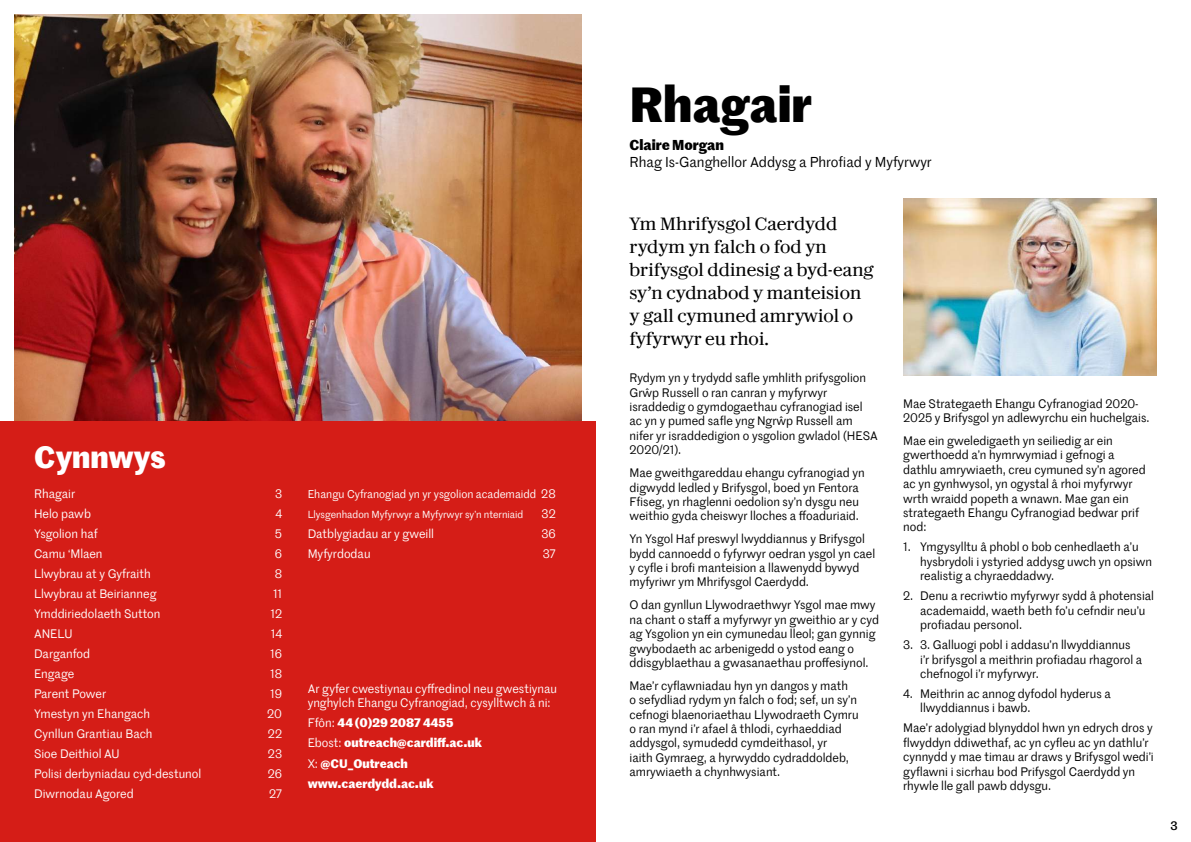
<style>
.page{position:relative;width:1191px;height:842px;background:#fff}
.page>*{position:absolute;margin:0;border:0;box-sizing:border-box;transform-origin:0 0}
.t1{font:700 48px "Marr Sans TT";color:#000}
.t2{font:700 30px "Marr Sans TT";color:#fff}
.t3{font:18px/23px "Darby Serif Text TT";color:#000}
.t4{font:14px "Marr Sans TT";color:#000}
.t5{font:700 14px "Marr Sans TT";color:#000}
.t6{font:12px/14.4px "Marr Sans TT";color:#000}
.t7{font:12px/14.4px "Marr Sans TT";color:#fff}
.t8{font:700 12px/20.1px "Marr Sans TT";color:#fff}
.t9{font:500 12px "Marr Sans";color:#000}
.t10{font:11px "Marr Sans TT";color:#fff}
.t11{font:10px "Marr Sans TT";color:#fff}
.s1{font-size:12px}
.s2{font-weight:400}
</style>
<div class="page">
<img style="left:14px;top:14px;width:567px;height:407px">
<div style="left:0;top:421px;width:595px;height:421px;background:#d51d17"></div>
<img style="left:903px;top:198px;width:254px;height:178px">
<h2 class="t2" style="left:34px;top:434px;width:133px">Cynnwys</h2>
<p class="t7" style="left:34px;top:486px;width:43px">Rhagair</p>
<p class="t7" style="left:275px;top:486px;width:9px">3</p>
<p class="t7" style="left:34px;top:506px;width:58px">Helo pawb</p>
<p class="t7" style="left:275px;top:506px;width:8px">4</p>
<p class="t7" style="left:34px;top:526px;width:65px">Ysgolion haf</p>
<p class="t7" style="left:275px;top:526px;width:9px">5</p>
<p class="t7" style="left:34px;top:546px;width:70px">Camu ‘Mlaen</p>
<p class="t7" style="left:275px;top:546px;width:9px">6</p>
<p class="t7" style="left:34px;top:566px;width:118px">Llwybrau at y Gyfraith</p>
<p class="t7" style="left:275px;top:566px;width:9px">8</p>
<p class="t7" style="left:34px;top:586px;width:124px">Llwybrau at Beirianneg</p>
<p class="t7" style="left:273px;top:586px;width:11px">11</p>
<p class="t7" style="left:34px;top:606px;width:128px">Ymddiriedolaeth Sutton</p>
<p class="t7" style="left:270px;top:606px;width:13px">12</p>
<p class="t7" style="left:34px;top:626px;width:40px">ANELU</p>
<p class="t7" style="left:271px;top:626px;width:13px">14</p>
<p class="t7" style="left:34px;top:646px;width:58px">Darganfod</p>
<p class="t7" style="left:270px;top:646px;width:13px">16</p>
<p class="t7" style="left:34px;top:666px;width:42px">Engage</p>
<p class="t7" style="left:270px;top:666px;width:13px">18</p>
<p class="t7" style="left:34px;top:686px;width:74px">Parent Power</p>
<p class="t7" style="left:270px;top:686px;width:13px">19</p>
<p class="t7" style="left:34px;top:706px;width:117px">Ymestyn yn Ehangach</p>
<p class="t7" style="left:267px;top:706px;width:16px">20</p>
<p class="t7" style="left:34px;top:726px;width:120px">Cynllun Grantiau Bach</p>
<p class="t7" style="left:268px;top:726px;width:16px">22</p>
<p class="t7" style="left:34px;top:746px;width:87px">Sioe Deithiol AU</p>
<p class="t7" style="left:268px;top:746px;width:16px">23</p>
<p class="t7" style="left:34px;top:766px;width:169px">Polisi derbyniadau cyd-destunol</p>
<p class="t7" style="left:268px;top:766px;width:16px">26</p>
<p class="t7" style="left:34px;top:786px;width:101px">Diwrnodau Agored</p>
<p class="t7" style="left:269px;top:786px;width:14px">27</p>
<p class="t10" style="left:308px;top:486px;width:250px">Ehangu Cyfranogiad yn yr ysgolion academaidd <span class="s1">28</span></p>
<p class="t11" style="left:308px;top:507px;width:217px">Llysgenhadon Myfyrwyr a Myfyrwyr sy’n nterniaid</p>
<p class="t7" style="left:541px;top:506px;width:16px">32</p>
<p class="t7" style="left:308px;top:526px;width:128px">Datblygiadau ar y gweill</p>
<p class="t7" style="left:541px;top:526px;width:16px">36</p>
<p class="t7" style="left:308px;top:546px;width:64px">Myfyrdodau</p>
<p class="t7" style="left:543px;top:546px;width:14px">37</p>
<p class="t7" style="left:308px;top:681px;width:251px">Ar gyfer cwestiynau cyffredinol neu gwestiynau ynghylch Ehangu Cyfranogiad, cysylltwch â ni:</p>
<p class="t8" style="left:308px;top:712px;width:176px"><span class="s2">Ffôn:</span> 44 (0)29 2087 4455<br><span class="s2">Ebost:</span> outreach@cardiff.ac.uk<br><span class="s2">X:</span> @CU_Outreach www.caerdydd.ac.uk</p>
<h1 class="t1" style="left:629px;top:68px;width:184px">Rhagair</h1>
<p class="t5" style="left:629px;top:134px;width:96px">Claire Morgan</p>
<p class="t4" style="left:629px;top:152px;width:304px">Rhag Is-Ganghellor Addysg a Phrofiad y Myfyrwyr</p>
<h3 class="t3" style="left:629px;top:211px;width:246px">Ym Mhrifysgol Caerdydd rydym yn falch o fod yn brifysgol ddinesig a byd-eang sy’n cydnabod y manteision y gall cymuned amrywiol o fyfyrwyr eu rhoi.</h3>
<p class="t6" style="left:629px;top:370px;width:250px">Rydym yn y trydydd safle ymhlith prifysgolion Grŵp Russell o ran canran y myfyrwyr israddedig o gymdogaethau cyfranogiad isel ac yn y pumed safle yng Ngrŵp Russell am nifer yr israddedigion o ysgolion gwladol (HESA 2020/21).</p>
<p class="t6" style="left:629px;top:465px;width:237px">Mae gweithgareddau ehangu cyfranogiad yn digwydd ledled y Brifysgol, boed yn Fentora Ffiseg, yn rhaglenni oedolion sy’n dysgu neu weithio gyda cheiswyr lloches a ffoaduriaid.</p>
<p class="t6" style="left:629px;top:531px;width:247px">Yn Ysgol Haf preswyl lwyddiannus y Brifysgol bydd cannoedd o fyfyrwyr oedran ysgol yn cael y cyfle i brofi manteision a llawenydd bywyd myfyriwr ym Mhrifysgol Caerdydd.</p>
<p class="t6" style="left:629px;top:597px;width:251px">O dan gynllun Llywodraethwyr Ysgol mae mwy na chant o staff a myfyrwyr yn gweithio ar y cyd ag Ysgolion yn ein cymunedau lleol; gan gynnig gwybodaeth ac arbenigedd o ystod eang o ddisgyblaethau a gwasanaethau proffesiynol.</p>
<p class="t6" style="left:629px;top:678px;width:231px">Mae’r cyflawniadau hyn yn dangos y math<br>o sefydliad rydym yn falch o fod; sef, un sy’n cefnogi blaenoriaethau Llywodraeth Cymru o ran mynd i’r afael â thlodi, cyrhaeddiad addysgol, symudedd cymdeithasol, yr<br>iaith Gymraeg, a hyrwyddo cydraddoldeb, amrywiaeth a chynhwysiant.</p>
<p class="t6" style="left:903px;top:396px;width:248px">Mae Strategaeth Ehangu Cyfranogiad 2020-<br>2025 y Brifysgol yn adlewyrchu ein huchelgais.</p>
<p class="t6" style="left:903px;top:433px;width:244px">Mae ein gweledigaeth yn seiliedig ar ein gwerthoedd a’n hymrwymiad i gefnogi a dathlu amrywiaeth, creu cymuned sy’n agored ac yn gynhwysol, yn ogystal â rhoi myfyrwyr wrth wraidd popeth a wnawn. Mae gan ein strategaeth Ehangu Cyfranogiad bedwar prif nod:</p>
<p class="t6" style="left:920px;top:539px;width:233px;text-indent:-17px">1. Ymgysylltu â phobl o bob cenhedlaeth a’u hysbrydoli i ystyried addysg uwch yn opsiwn realistig a chyraeddadwy.</p>
<p class="t6" style="left:920px;top:588px;width:235px;text-indent:-17px">2. Denu a recriwtio myfyrwyr sydd â photensial academaidd, waeth beth fo’u cefndir neu’u profiadau personol.</p>
<p class="t6" style="left:920px;top:637px;width:223px;text-indent:-17px">3. 3. Galluogi pobl i addasu’n llwyddiannus i’r brifysgol a meithrin profiadau rhagorol a chefnogol i’r myfyrwyr.</p>
<p class="t6" style="left:920px;top:686px;width:192px;text-indent:-17px">4. Meithrin ac annog dyfodol hyderus a llwyddiannus i bawb.</p>
<p class="t6" style="left:903px;top:720px;width:252px">Mae’r adolygiad blynyddol hwn yn edrych dros y flwyddyn ddiwethaf, ac yn cyfleu ac yn dathlu’r cynnydd y mae timau ar draws y Brifysgol wedi’i gyflawni i sicrhau bod Prifysgol Caerdydd yn rhywle lle gall pawb ddysgu.</p>
<p class="t9" style="left:1170px;top:816px;width:9px">3</p>
</div>
